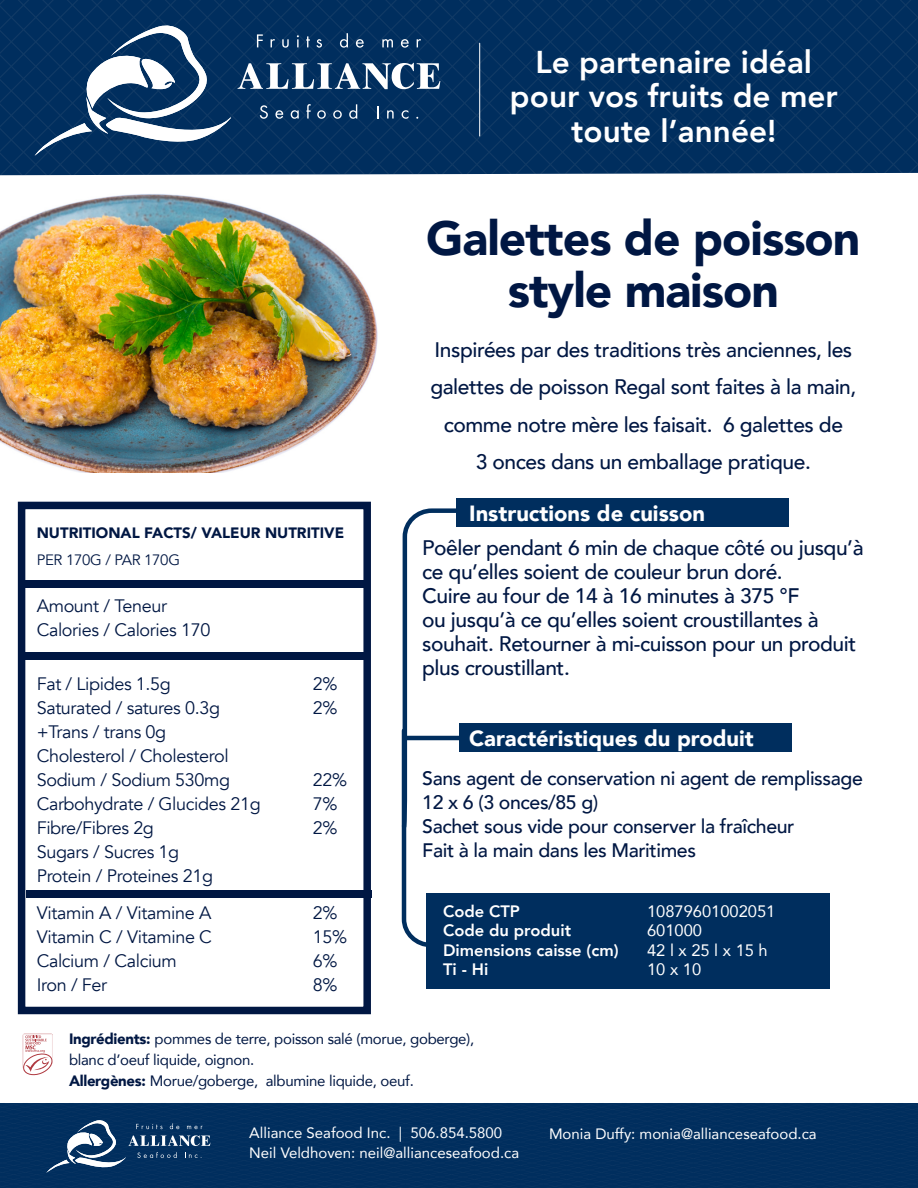
<style>
.page{position:relative;width:918px;height:1188px;background:#fff}
.page>*{position:absolute;margin:0;border:0;box-sizing:border-box;transform-origin:0 0}
.t1{font:900 48px/52.5px "Avenir";letter-spacing:-.02em;color:#001743;text-align:center}
.t2{font:800 31.5px/34.5px "Avenir";color:#fff;text-align:center}
.t3{font:900 21.9px "Avenir";color:#fff}
.t4{font:500 21px/24px "Avenir";letter-spacing:-.02em;color:#001743}
.t5{font:500 19.5px/24px "Avenir";letter-spacing:-.02em;color:#001743}
.t6{font:18px "Avenir";letter-spacing:-.02em;color:#001743}
.t7{font:800 16.5px "Avenir";color:#fff}
.t8{font:16.5px "Avenir";color:#fff}
.t9{font:15px "Avenir";letter-spacing:-.02em;color:#001743}
.t10{font:15px "Avenir";color:#fff}
.t11{font:900 15px/27px "Avenir";color:#001743}
.s1{font-weight:400}
.s2{font-weight:900}
</style>
<div class="page">
<svg style="left:0;top:0;width:918px;height:175px;background:#03305f"></svg>
<div style="left:0;top:1103px;width:918px;height:85px;background:#002e5e"></div>
<svg style="left:401px;top:508px;width:124px;height:439px"></svg>
<div style="left:456px;top:498px;width:333px;height:28px;background:#002e5e"></div>
<div style="left:459px;top:723px;width:333px;height:29px;background:#002e5e"></div>
<svg style="left:35px;top:26px;width:196px;height:130px"></svg>
<svg style="left:257px;top:34px;width:6px;height:13px"></svg>
<svg style="left:271px;top:39px;width:4px;height:8px"></svg>
<svg style="left:282px;top:39px;width:7px;height:9px"></svg>
<svg style="left:297px;top:35px;width:2px;height:12px"></svg>
<svg style="left:306px;top:36px;width:4px;height:11px"></svg>
<svg style="left:316px;top:39px;width:6px;height:9px"></svg>
<svg style="left:340px;top:33px;width:8px;height:15px"></svg>
<svg style="left:356px;top:39px;width:8px;height:9px"></svg>
<svg style="left:382px;top:39px;width:11px;height:8px"></svg>
<svg style="left:401px;top:39px;width:8px;height:9px"></svg>
<svg style="left:417px;top:39px;width:4px;height:8px"></svg>
<svg style="left:260px;top:105px;width:8px;height:14px"></svg>
<svg style="left:275px;top:110px;width:8px;height:9px"></svg>
<svg style="left:291px;top:110px;width:8px;height:9px"></svg>
<svg style="left:306px;top:104px;width:5px;height:15px"></svg>
<svg style="left:317px;top:110px;width:9px;height:9px"></svg>
<svg style="left:333px;top:110px;width:9px;height:9px"></svg>
<svg style="left:349px;top:104px;width:8px;height:15px"></svg>
<svg style="left:377px;top:106px;width:1px;height:13px"></svg>
<svg style="left:387px;top:110px;width:7px;height:9px"></svg>
<svg style="left:402px;top:110px;width:6px;height:9px"></svg>
<svg style="left:238px;top:63px;width:202px;height:26px"></svg>
<svg style="left:46px;top:1119px;width:164px;height:54px;background:#2a5078"></svg>
<hr style="left:479px;top:43px;width:1px;height:93px;background:#fff">
<hr style="left:405px;top:736px;width:57px;height:4px;background:#002e5e">
<div style="left:426px;top:893px;width:404px;height:96px;background:#002e5e"></div>
<svg style="left:22px;top:1033px;width:31px;height:43px"></svg>
<div style="left:18px;top:502px;width:353px;height:512px;border:8px solid #001743"></div>
<div style="left:22px;top:580px;width:345px;height:8px;background:#001743"></div>
<div style="left:22px;top:653px;width:345px;height:7px;background:#001743"></div>
<div style="left:26px;top:890px;width:346px;height:7px;background:#001743"></div>
<img style="left:0;top:194px;width:378px;height:279px">
<p class="t2" style="left:510px;top:44px;width:329px">Le partenaire idéal pour vos fruits de mer toute l’année!</p>
<p class="t1" style="left:426px;top:210px;width:436px">Galettes de poisson style maison</p>
<p class="t4" style="left:430px;top:329px;width:428px;line-height:37.5px;text-align:center">Inspirées par des traditions très anciennes, les galettes de poisson Regal sont faites à la main, comme notre mère les faisait. 6 galettes de<br>3 onces dans un emballage pratique.</p>
<p class="t11" style="left:37px;top:519px;width:309px">NUTRITIONAL FACTS/ VALEUR NUTRITIVE<br><span class="s1">PER 170G / PAR 170G</span></p>
<p class="t6" style="left:37px;top:595px;width:132px">Amount / Teneur</p>
<p class="t6" style="left:37px;top:619px;width:175px">Calories / Calories 170</p>
<p class="t6" style="left:37px;top:673px;width:136px">Fat / Lipides 1.5g</p>
<p class="t6" style="left:313px;top:673px;width:26px">2%</p>
<p class="t6" style="left:37px;top:697px;width:185px">Saturated / satures 0.3g</p>
<p class="t6" style="left:313px;top:697px;width:26px">2%</p>
<p class="t6" style="left:37px;top:721px;width:131px">+Trans / trans 0g</p>
<p class="t6" style="left:37px;top:745px;width:193px">Cholesterol / Cholesterol</p>
<p class="t6" style="left:37px;top:769px;width:195px">Sodium / Sodium 530mg</p>
<p class="t6" style="left:313px;top:769px;width:36px">22%</p>
<p class="t6" style="left:37px;top:793px;width:225px">Carbohydrate / Glucides 21g</p>
<p class="t6" style="left:313px;top:793px;width:26px">7%</p>
<p class="t6" style="left:37px;top:817px;width:119px">Fibre/Fibres 2g</p>
<p class="t6" style="left:313px;top:817px;width:26px">2%</p>
<p class="t6" style="left:37px;top:841px;width:144px">Sugars / Sucres 1g</p>
<p class="t6" style="left:37px;top:865px;width:178px">Protein / Proteines 21g</p>
<p class="t6" style="left:37px;top:902px;width:176px">Vitamin A / Vitamine A</p>
<p class="t6" style="left:313px;top:902px;width:26px">2%</p>
<p class="t6" style="left:37px;top:926px;width:177px">Vitamin C / Vitamine C</p>
<p class="t6" style="left:313px;top:926px;width:36px">15%</p>
<p class="t6" style="left:37px;top:950px;width:142px">Calcium / Calcium</p>
<p class="t6" style="left:313px;top:950px;width:26px">6%</p>
<p class="t6" style="left:37px;top:974px;width:72px">Iron / Fer</p>
<p class="t6" style="left:313px;top:974px;width:26px">8%</p>
<p class="t3" style="left:469px;top:494px;width:237px">Instructions de cuisson</p>
<p class="t4" style="left:422px;top:535px;width:443px">Poêler pendant 6 min de chaque côté ou jusqu’à ce qu’elles soient de couleur brun doré.</p>
<p class="t4" style="left:422px;top:583px;width:435px">Cuire au four de 14 à 16 minutes à 375 °F<br>ou jusqu’à ce qu’elles soient croustillantes à souhait. Retourner à mi-cuisson pour un produit plus croustillant.</p>
<p class="t3" style="left:469px;top:720px;width:286px">Caractéristiques du produit</p>
<p class="t5" style="left:422px;top:766px;width:442px">Sans agent de conservation ni agent de remplissage<br>12 x 6 (3 onces/85 g)</p>
<p class="t5" style="left:422px;top:814px;width:374px">Sachet sous vide pour conserver la fraîcheur</p>
<p class="t5" style="left:422px;top:838px;width:275px">Fait à la main dans les Maritimes</p>
<p class="t7" style="left:443px;top:898px;width:78px">Code CTP</p>
<p class="t8" style="left:647px;top:898px;width:130px">10879601002051</p>
<p class="t7" style="left:443px;top:918px;width:130px">Code du produit</p>
<p class="t8" style="left:647px;top:917px;width:57px">601000</p>
<p class="t7" style="left:443px;top:937px;width:177px">Dimensions caisse (cm)</p>
<p class="t8" style="left:647px;top:937px;width:122px">42 l x 25 l x 15 h</p>
<p class="t7" style="left:443px;top:957px;width:47px">Ti - Hi</p>
<p class="t8" style="left:647px;top:956px;width:56px">10 x 10</p>
<p class="t9" style="left:69px;top:1027px;width:407px"><span class="s2">Ingrédients:</span> pommes de terre, poisson salé (morue, goberge),</p>
<p class="t9" style="left:69px;top:1048px;width:187px">blanc d’oeuf liquide, oignon.</p>
<p class="t9" style="left:69px;top:1069px;width:346px"><span class="s2">Allergènes:</span> Morue/goberge, albumine liquide, oeuf.</p>
<p class="t10" style="left:249px;top:1121px;width:254px">Alliance Seafood Inc. | 506.854.5800</p>
<p class="t10" style="left:249px;top:1141px;width:271px">Neil Veldhoven: neil@allianceseafood.ca</p>
<p class="t10" style="left:549px;top:1122px;width:269px">Monia Duffy: monia@allianceseafood.ca</p>
</div>
